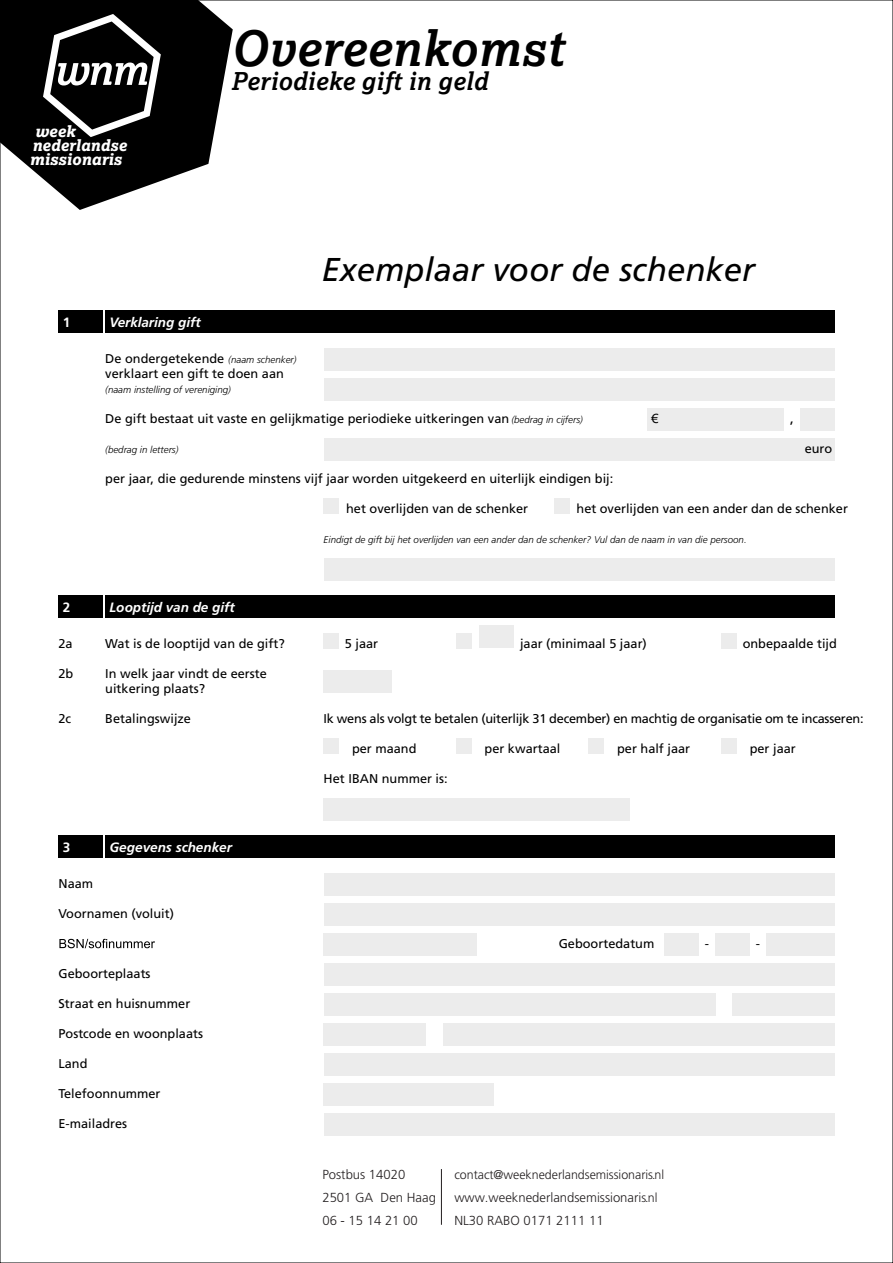
<style>
.page{position:relative;width:893px;height:1263px;background:#fff}
.page>*{position:absolute;margin:0;border:0;box-sizing:border-box;transform-origin:0 0}
.t1{font:italic 700 48.6px "Lexia";letter-spacing:.01em;color:#000}
.t2{font:italic 33px "Frutiger";color:#000}
.t3{font:italic 700 24.6px "Lexia";letter-spacing:.01em;color:#000}
.t4{font:italic 800 15.6px/14.1px "Lexia";color:#fff}
.t5{font:italic 700 13.5px "Frutiger";color:#fff}
.t6{font:700 13.5px "Frutiger";color:#fff}
.t7{font:13.5px "Frutiger";color:#000}
.t8{font:300 13.05px/23.1px "Frutiger";color:#231f20}
.t9{font:12.75px/15px "Frutiger";color:#000}
.t10{font:12.75px "Frutiger";letter-spacing:-.02em;color:#000}
.t11{font:300 12.75px "Frutiger";color:#231f20}
.t12{font:12.75px "Arial";color:#000}
.t13{font:italic 300 9.75px "Frutiger";color:#000}
.s1{font-weight:300;font-style:italic;font-size:9.75px}
.s2{font-size:12.75px}
</style>
<div class="page">
<div style="left:58px;top:310px;width:45px;height:23px;background:#000"></div>
<div style="left:58px;top:595px;width:45px;height:23px;background:#000"></div>
<div style="left:105px;top:310px;width:729px;height:23px;background:#000"></div>
<div style="left:105px;top:595px;width:729px;height:23px;background:#000"></div>
<div style="left:324px;top:348px;width:510px;height:22px;background:#ececec"></div>
<div style="left:800px;top:408px;width:34px;height:22px;background:#ececec"></div>
<div style="left:324px;top:670px;width:68px;height:23px;background:#ececec"></div>
<div style="left:647px;top:408px;width:136px;height:22px;background:#ececec"></div>
<div style="left:324px;top:438px;width:510px;height:23px;background:#ececec"></div>
<div style="left:324px;top:558px;width:510px;height:23px;background:#ececec"></div>
<div style="left:324px;top:498px;width:15px;height:15px;background:#ececec"></div>
<div style="left:324px;top:738px;width:15px;height:15px;background:#ececec"></div>
<div style="left:589px;top:738px;width:15px;height:15px;background:#ececec"></div>
<div style="left:456px;top:738px;width:15px;height:15px;background:#ececec"></div>
<div style="left:721px;top:738px;width:15px;height:15px;background:#ececec"></div>
<div style="left:324px;top:633px;width:15px;height:15px;background:#ececec"></div>
<div style="left:721px;top:633px;width:15px;height:15px;background:#ececec"></div>
<div style="left:456px;top:633px;width:15px;height:15px;background:#ececec"></div>
<div style="left:554px;top:498px;width:15px;height:15px;background:#ececec"></div>
<div style="left:324px;top:378px;width:510px;height:22px;background:#ececec"></div>
<div style="left:324px;top:798px;width:306px;height:22px;background:#ececec"></div>
<div style="left:480px;top:625px;width:34px;height:23px;background:#ececec"></div>
<svg style="left:59px;top:939px;width:96px;height:9px"></svg>
<div style="left:58px;top:835px;width:45px;height:23px;background:#000"></div>
<div style="left:105px;top:835px;width:729px;height:23px;background:#000"></div>
<div style="left:324px;top:1083px;width:170px;height:23px;background:#ececec"></div>
<div style="left:324px;top:933px;width:153px;height:23px;background:#ececec"></div>
<div style="left:732px;top:993px;width:102px;height:23px;background:#ececec"></div>
<div style="left:324px;top:1023px;width:102px;height:23px;background:#ececec"></div>
<div style="left:715px;top:933px;width:34px;height:22px;background:#ececec"></div>
<div style="left:664px;top:933px;width:34px;height:22px;background:#ececec"></div>
<div style="left:766px;top:933px;width:68px;height:22px;background:#ececec"></div>
<div style="left:324px;top:873px;width:510px;height:22px;background:#ececec"></div>
<div style="left:324px;top:903px;width:510px;height:22px;background:#ececec"></div>
<div style="left:324px;top:963px;width:510px;height:22px;background:#ececec"></div>
<div style="left:324px;top:993px;width:391px;height:22px;background:#ececec"></div>
<div style="left:324px;top:1053px;width:510px;height:23px;background:#ececec"></div>
<div style="left:324px;top:1113px;width:510px;height:22px;background:#ececec"></div>
<div style="left:443px;top:1023px;width:391px;height:23px;background:#ececec"></div>
<svg style="left:0;top:0;width:233px;height:210px;fill:#000"></svg>
<svg style="left:43px;top:14px;width:118px;height:123px"></svg>
<hr style="left:441px;top:1169px;width:1px;height:56px;background:#231f20">
<h1 class="t1" style="left:231px;top:18px;width:334px">Overeenkomst</h1>
<p class="t4" style="left:30px;top:123px;width:98px;text-indent:5px">week nederlandse missionaris</p>
<h3 class="t3" style="left:231px;top:65px;width:258px">Periodieke gift in geld</h3>
<p class="t6" style="left:63px;top:314px;width:9px">1</p>
<p class="t5" style="left:110px;top:314px;width:93px">Verklaring gift</p>
<h2 class="t2" style="left:322px;top:250px;width:435px">Exemplaar voor de schenker</h2>
<p class="t6" style="left:63px;top:599px;width:9px">2</p>
<p class="t9" style="left:105px;top:351px;width:193px">De ondergetekende <span class="s1">(naam schenker) </span>verklaart een gift te doen aan</p>
<p class="t13" style="left:105px;top:384px;width:127px">(naam instelling of vereniging)</p>
<p class="t9" style="left:105px;top:411px;width:479px">De gift bestaat uit vaste en gelijkmatige periodieke uitkeringen van <span class="s1">(bedrag in cijfers)</span></p>
<p class="t13" style="left:105px;top:444px;width:75px">(bedrag in letters)</p>
<p class="t9" style="left:105px;top:471px;width:510px">per jaar, die gedurende minstens vijf jaar worden uitgekeerd en uiterlijk eindigen bij:</p>
<p class="t9" style="left:346px;top:501px;width:184px">het overlijden van de schenker</p>
<p class="t9" style="left:577px;top:501px;width:273px">het overlijden van een ander dan de schenker</p>
<p class="t13" style="left:324px;top:534px;width:425px">Eindigt de gift bij het overlijden van een ander dan de schenker? Vul dan de naam in van die persoon.</p>
<p class="t12" style="left:652px;top:410px;width:9px">€</p>
<p class="t7" style="left:790px;top:410px;width:5px">,</p>
<p class="t9" style="left:805px;top:441px;width:29px">euro</p>
<p class="t5" style="left:110px;top:599px;width:127px">Looptijd van de gift</p>
<p class="t9" style="left:58px;top:636px;width:16px">2a</p>
<p class="t9" style="left:105px;top:636px;width:181px">Wat is de looptijd van de gift?</p>
<p class="t9" style="left:345px;top:636px;width:35px">5 jaar</p>
<p class="t9" style="left:520px;top:636px;width:128px">jaar (minimaal 5 jaar)</p>
<p class="t9" style="left:743px;top:636px;width:96px">onbepaalde tijd</p>
<p class="t9" style="left:58px;top:666px;width:16px">2b</p>
<p class="t9" style="left:105px;top:666px;width:163px">In welk jaar vindt de eerste uitkering plaats?</p>
<p class="t9" style="left:58px;top:711px;width:14px">2c</p>
<p class="t9" style="left:105px;top:711px;width:87px">Betalingswijze</p>
<p class="t10" style="left:324px;top:711px;width:541px">Ik wens als volgt te betalen (uiterlijk 31 december) en machtig de organisatie om te incasseren:</p>
<p class="t9" style="left:352px;top:741px;width:66px">per maand</p>
<p class="t9" style="left:485px;top:741px;width:77px">per kwartaal</p>
<p class="t9" style="left:617px;top:741px;width:74px">per half jaar</p>
<p class="t9" style="left:750px;top:741px;width:48px">per jaar</p>
<p class="t9" style="left:324px;top:771px;width:125px">Het IBAN nummer is:</p>
<p class="t6" style="left:63px;top:839px;width:9px">3</p>
<p class="t5" style="left:110px;top:839px;width:124px">Gegevens schenker</p>
<p class="t9" style="left:58px;top:876px;width:36px">Naam</p>
<p class="t9" style="left:58px;top:906px;width:117px">Voornamen (voluit)</p>
<p class="t9" style="left:58px;top:966px;width:94px">Geboorteplaats</p>
<p class="t9" style="left:58px;top:996px;width:133px">Straat en huisnummer</p>
<p class="t9" style="left:58px;top:1026px;width:146px">Postcode en woonplaats</p>
<p class="t9" style="left:58px;top:1056px;width:31px">Land</p>
<p class="t9" style="left:58px;top:1086px;width:104px">Telefoonnummer</p>
<p class="t9" style="left:58px;top:1116px;width:70px">E-mailadres</p>
<p class="t9" style="left:559px;top:936px;width:97px">Geboortedatum</p>
<p class="t9" style="left:705px;top:936px;width:6px">-</p>
<p class="t9" style="left:756px;top:936px;width:6px">-</p>
<p class="t8" style="left:322px;top:1163px;width:115px">Postbus 14020<br>2501 GA Den Haag<br>06 - 15 14 21 00</p>
<p class="t11" style="left:454px;top:1167px;width:211px">contact@weeknederlandsemissionaris.nl</p>
<p class="t8" style="left:454px;top:1185px;width:205px">www.weeknederlandsemissionari<span class="s2">s.nl<br></span>NL30 RABO 0171 2111 11</p>
</div>
